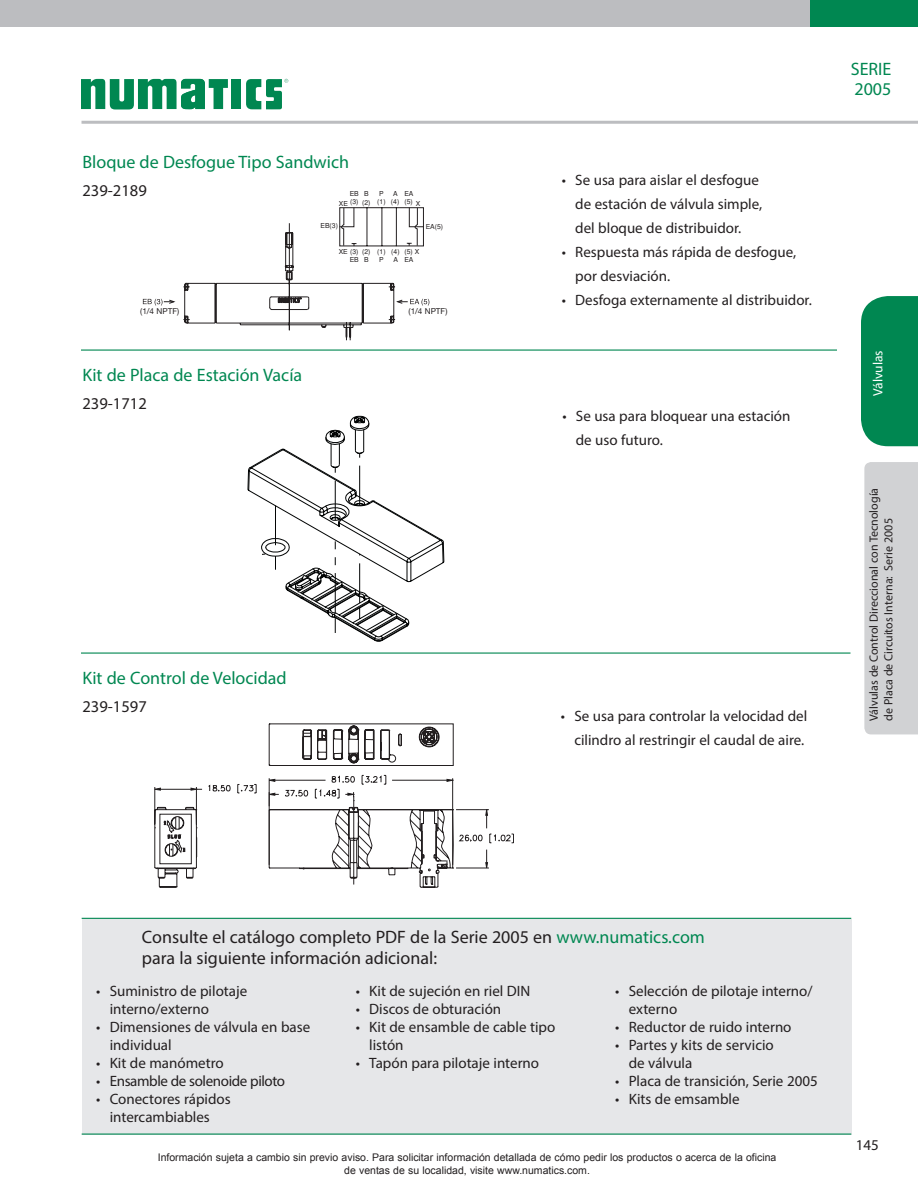
<style>
.page{position:relative;width:918px;height:1188px;background:#fff}
.page>*{position:absolute;margin:0;border:0;box-sizing:border-box;transform-origin:0 0}
.Page_Header1{font:18px/21px "Myriad Pro";color:#231f20}
.Page_Header1-2{font:18px/19.5px "Myriad Pro";color:#008751}
.Page_Header1-3{font:16.5px "Myriad Pro";color:#231f20}
.Page_Intro_bullets{font:15px/18px "Myriad Pro";color:#231f20}
.Page_Intro_bullets-2{font:15px "Myriad Pro";letter-spacing:-.025em;color:#231f20}
.t1{font:13.5px "Myriad Pro";color:#fff}
.t2{font:12px/14.4px "Myriad Pro";color:#231f20}
.t3{font:10.5px/12.6px "Arial";color:#231f20;text-align:center}
.t4{font:8.25px "Helvetica Neue";color:#231f20}
.t5{font:6.9px/8.2px "Helvetica";color:#231f20}
.s1{color:#008751}
</style>
<div class="page">
<div style="left:232px;top:79px;width:9px;height:30px;background:#008751"></div>
<svg style="left:246px;top:79px;width:42px;height:30px"></svg>
<svg style="left:81px;top:79px;width:147px;height:31px"></svg>
<hr style="left:82px;top:121px;width:836px;height:3px;background:#bcbdc0">
<div style="left:808px;top:0;width:110px;height:27px;background:#008751"></div>
<div style="left:0;top:0;width:810px;height:27px;background:#bcbdc0"></div>
<svg style="left:143px;top:299px;width:33px;height:7px"></svg>
<svg style="left:183px;top:207px;width:246px;height:143px"></svg>
<hr style="left:81px;top:350px;width:756px;height:1px;background:#008751">
<hr style="left:81px;top:652px;width:769px;height:2px;background:#008751">
<svg style="left:247px;top:416px;width:197px;height:226px"></svg>
<svg style="left:157px;top:724px;width:297px;height:164px"></svg>
<svg style="left:154px;top:775px;width:360px;height:98px"></svg>
<div style="left:82px;top:919px;width:770px;height:216px;background:#e6e7e9"></div>
<hr style="left:82px;top:1134px;width:769px;height:1px;background:#008751">
<hr style="left:82px;top:918px;width:769px;height:1px;background:#008751">
<div style="left:861px;top:296px;width:57px;height:150px;background:#008751"></div>
<div style="left:864px;top:462px;width:54px;height:272px;background:#d1d2d4"></div>
<p class="Page_Header1-2" style="left:82px;top:152px;width:268px">Bloque de Desfogue Tipo Sandwich</p>
<p class="Page_Header1-3" style="left:82px;top:180px;width:66px">239-2189</p>
<p class="t5" style="left:377px;top:189px;width:10px">P (1)</p>
<p class="t5" style="left:391px;top:189px;width:10px;text-align:center">A (4)</p>
<p class="t5" style="left:404px;top:189px;width:17px">EA (5) X</p>
<p class="t5" style="left:350px;top:189px;width:11px">EB (3)</p>
<p class="t5" style="left:362px;top:190px;width:10px">B (2)</p>
<p class="t5" style="left:339px;top:199px;width:11px">XE</p>
<p class="t5" style="left:321px;top:221px;width:19px">EB(3)</p>
<p class="t5" style="left:426px;top:223px;width:19px">EA(5)</p>
<p class="t5" style="left:391px;top:248px;width:10px;text-align:center">(4)<br>A</p>
<p class="t5" style="left:404px;top:247px;width:16px">(5) X<br>EA</p>
<p class="t5" style="left:339px;top:248px;width:21px">XE (3)</p>
<p class="t5" style="left:362px;top:248px;width:10px">(2)<br>B</p>
<p class="t5" style="left:377px;top:248px;width:10px">(1)<br>P</p>
<p class="t5" style="left:350px;top:256px;width:11px">EB</p>
<p class="t4" style="left:140px;top:306px;width:40px">(1/4 NPTF)</p>
<p class="t4" style="left:409px;top:306px;width:40px">(1/4 NPTF)</p>
<p class="Page_Header1-2" style="left:82px;top:365px;width:221px">Kit de Placa de Estación Vacía</p>
<p class="Page_Header1-3" style="left:82px;top:393px;width:66px">239-1712</p>
<p class="Page_Header1-2" style="left:82px;top:668px;width:206px">Kit de Control de Velocidad</p>
<p class="Page_Header1-3" style="left:82px;top:696px;width:66px">239-1597</p>
<p class="Page_Intro_bullets" style="left:575px;top:168px;width:189px;line-height:24px;text-indent:-14px">• Se usa para aislar el desfogue de estación de válvula simple, del bloque de distribuidor.</p>
<p class="Page_Intro_bullets" style="left:575px;top:240px;width:222px;line-height:24px;text-indent:-14px">• Respuesta más rápida de desfogue, por desviación.</p>
<p class="Page_Intro_bullets" style="left:562px;top:291px;width:252px">• Desfoga externamente al distribuidor.</p>
<p class="Page_Intro_bullets" style="left:576px;top:403px;width:216px;line-height:24px;text-indent:-14px">• Se usa para bloquear una estación de uso futuro.</p>
<p class="Page_Intro_bullets" style="left:561px;top:703px;width:248px;line-height:24px;text-align:right">• Se usa para controlar la velocidad del cilindro al restringir el caudal de aire.</p>
<p class="Page_Header1-2" style="left:851px;top:59px;width:42px">SERIE<br>2005</p>
<p class="t1" style="left:870px;top:396px;width:47px;rotate:-90deg">Válvulas</p>
<p class="t2" style="left:867px;top:721px;width:235px;rotate:-90deg">Válvulas de Control Direccional con Tecnología de Placa de Circuitos Interna: Serie 2005</p>
<p class="Page_Header1" style="left:142px;top:926px;width:564px">Consulte el catálogo completo PDF de la Serie 2005 en <span class="s1">www.numatics.com </span>para la siguiente información adicional:</p>
<p class="Page_Intro_bullets" style="left:110px;top:981px;width:139px;text-indent:-14px">• Suministro de pilotaje interno/externo</p>
<p class="Page_Intro_bullets" style="left:110px;top:1017px;width:202px;text-indent:-14px">• Dimensiones de válvula en base individual</p>
<p class="Page_Intro_bullets" style="left:96px;top:1053px;width:129px">• Kit de manómetro</p>
<p class="Page_Intro_bullets-2" style="left:96px;top:1071px;width:191px">• Ensamble de solenoide piloto</p>
<p class="Page_Intro_bullets" style="left:96px;top:1089px;width:136px;text-align:center">• Conectores rápidos intercambiables</p>
<p class="Page_Intro_bullets" style="left:356px;top:981px;width:176px">• Kit de sujeción en riel DIN</p>
<p class="Page_Intro_bullets" style="left:356px;top:999px;width:147px">• Discos de obturación</p>
<p class="Page_Intro_bullets" style="left:369px;top:1017px;width:188px;text-indent:-14px">• Kit de ensamble de cable tipo listón</p>
<p class="Page_Intro_bullets" style="left:356px;top:1053px;width:185px">• Tapón para pilotaje interno</p>
<p class="Page_Intro_bullets" style="left:629px;top:981px;width:185px;text-indent:-14px">• Selección de pilotaje interno/ externo</p>
<p class="Page_Intro_bullets" style="left:615px;top:1017px;width:178px">• Reductor de ruido interno</p>
<p class="Page_Intro_bullets" style="left:629px;top:1035px;width:147px;text-indent:-14px">• Partes y kits de servicio de válvula</p>
<p class="Page_Intro_bullets" style="left:615px;top:1071px;width:204px">• Placa de transición, Serie 2005</p>
<p class="Page_Intro_bullets" style="left:615px;top:1089px;width:126px">• Kits de emsamble</p>
<p class="t3" style="left:158px;top:1151px;width:620px">Información sujeta a cambio sin previo aviso. Para solicitar información detallada de cómo pedir los productos o acerca de la oficina de ventas de su localidad, visite www.numatics.com.</p>
<p class="Page_Intro_bullets" style="left:856px;top:1135px;width:25px">145</p>
</div>
